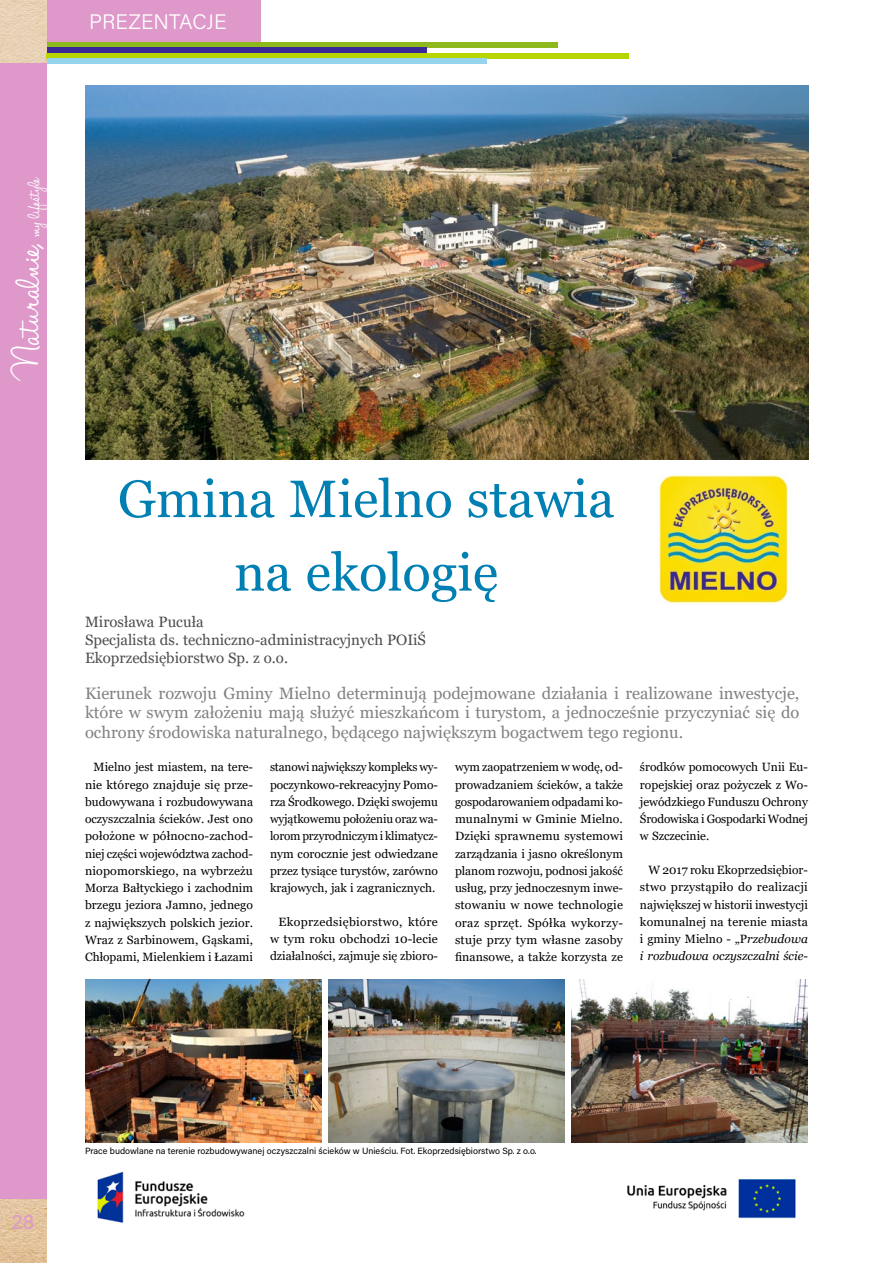
<style>
.page{position:relative;width:893px;height:1263px;background:#fff}
.page>*{position:absolute;margin:0;border:0;box-sizing:border-box;transform-origin:0 0}
.t1{font:52.5px/73.5px "Georgia";color:#007fb2;text-align:center}
.t2{font:44.1px "Halo Handletter";color:#fff}
.t3{font:300 21px "Acumin Pro";color:#fff}
.t4{font:21px "Acumin Pro";color:#de99ca}
.t5{font:16.5px/19.5px "Georgia";color:#818181;text-align:justify}
.t6{font:15px/18px "Georgia";color:#4d4d4c}
.t7{font:12px/17.2px "Georgia";color:#000;text-align:justify}
.t8{font:9px "Acumin Pro";color:#000}
.s1{font-size:22.05px}
.s2{font-style:italic}
</style>
<div class="page">
<img style="left:0;top:0;width:47px;height:1263px">
<div style="left:0;top:64px;width:47px;height:1135px;background:#de99ca"></div>
<div style="left:47px;top:0;width:213px;height:43px;background:#de99ca"></div>
<div style="left:47px;top:43px;width:511px;height:5px;background:#8eb91d"></div>
<div style="left:47px;top:48px;width:379px;height:5px;background:#3a2996"></div>
<div style="left:47px;top:53px;width:582px;height:5px;background:#b7d600"></div>
<div style="left:47px;top:58px;width:439px;height:6px;background:#96d3ec"></div>
<img style="left:85px;top:85px;width:723px;height:374px">
<img style="left:659px;top:475px;width:129px;height:129px">
<img style="left:97px;top:1171px;width:148px;height:52px">
<img style="left:627px;top:1179px;width:169px;height:40px">
<img style="left:85px;top:979px;width:236px;height:164px">
<img style="left:328px;top:979px;width:237px;height:164px">
<img style="left:572px;top:979px;width:236px;height:164px">
<h3 class="t3" style="left:89px;top:7px;width:139px">PREZENTACJE</h3>
<h2 class="t2" style="left:4px;top:375px;width:201px;rotate:-90deg">Naturalnie, <span class="s1">my lifestyle</span></h2>
<h1 class="t1" style="left:118px;top:463px;width:498px">Gmina Mielno stawia na ekologię</h1>
<p class="t6" style="left:85px;top:613px;width:342px">Mirosława Pucuła<br>Specjalista ds. techniczno-administracyjnych POIiŚ<br>Ekoprzedsiębiorstwo Sp. z o.o.</p>
<p class="t5" style="left:85px;top:683px;width:716px">Kierunek rozwoju Gminy Mielno determinują podejmowane działania i realizowane inwestycje, które w swym założeniu mają służyć mieszkańcom i turystom, a jednocześnie przyczyniać się do ochrony środowiska naturalnego, będącego największym bogactwem tego regionu.</p>
<p class="t7" style="left:85px;top:759px;width:169px;text-indent:9px">Mielno jest miastem, na tere&shy;nie którego znajduje się prze&shy;budowywana i rozbudowywana oczyszczalnia ścieków. Jest ono położone w północno-zachod&shy;niej części województwa zachod&shy;niopomorskiego, na wybrzeżu Morza Bałtyckiego i zachodnim brzegu jeziora Jamno, jednego z największych polskich jezior.<br>Wraz z Sarbinowem, Gąskami, Chłopami, Mielenkiem i Łazami</p>
<p class="t7" style="left:270px;top:759px;width:169px">stanowi największy kompleks wy&shy;poczynkowo-rekreacyjny Pomo&shy;rza Środkowego. Dzięki swojemu wyjątkowemu położeniu oraz wa&shy;lorom przyrodniczym i klimatycz&shy;nym corocznie jest odwiedzane przez tysiące turystów, zarówno krajowych, jak i zagranicznych.</p>
<p class="t7" style="left:455px;top:759px;width:169px">wym zaopatrzeniem w wodę, od&shy;prowadzaniem ścieków, a także gospodarowaniem odpadami ko&shy;munalnymi w Gminie Mielno.<br>Dzięki sprawnemu systemowi zarządzania i jasno określonym planom rozwoju, podnosi jakość usług, przy jednoczesnym inwe&shy;stowaniu w nowe technologie oraz sprzęt. Spółka wykorzy&shy;stuje przy tym własne zasoby finansowe, a także korzysta ze</p>
<p class="t7" style="left:640px;top:759px;width:169px">środków pomocowych Unii Eu&shy;ropejskiej oraz pożyczek z Wo&shy;jewódzkiego Funduszu Ochrony Środowiska i Gospodarki Wodnej w Szczecinie.</p>
<p class="t7" style="left:640px;top:861px;width:169px;text-indent:9px">W 2017 roku Ekoprzedsiębior&shy;stwo przystąpiło do realizacji największej w historii inwestycji komunalnej na terenie miasta i gminy Mielno - „P<span class="s2">rzebudowa i rozbudowa oczyszczalni ście-</span></p>
<p class="t7" style="left:270px;top:913px;width:169px;text-indent:9px">Ekoprzedsiębiorstwo, które w tym roku obchodzi 10-lecie działalności, zajmuje się zbioro-</p>
<h3 class="t4" style="left:12px;top:1207px;width:24px">28</h3>
<p class="t8" style="left:85px;top:1144px;width:453px">Prace budowlane na terenie rozbudowywanej oczyszczalni ścieków w Unieściu. Fot. Ekoprzedsiębiorstwo Sp. z o.o.</p>
</div>
